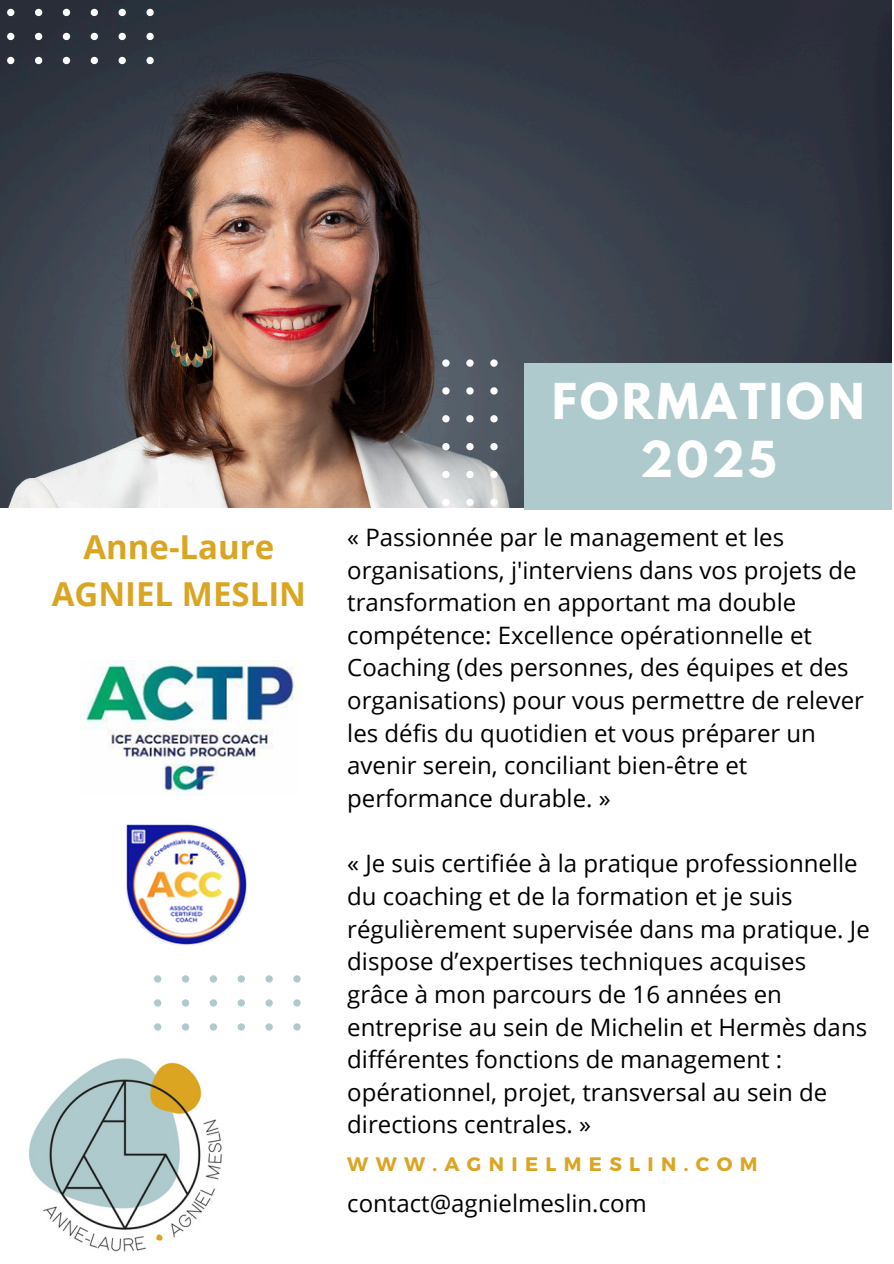
<style>
.page{position:relative;width:894px;height:1264px;background:#fff}
.page>*{position:absolute;margin:0;border:0;box-sizing:border-box;transform-origin:0 0}
.t1{font:700 43.8px/58.5px "League Spartan";letter-spacing:.075em;color:#fff;text-align:center}
.t2{font:700 33px/46.2px "Open Sans";color:#daa523;text-align:center}
.t3{font:24px/32.7px "Open Sans";color:#000}
.t4{font:700 19.5px "Montserrat";letter-spacing:.375em;color:#daa523}
</style>
<div class="page">
<img style="left:0;top:0;width:891px;height:507px">
<div style="left:524px;top:363px;width:367px;height:147px;background:#aecacc"></div>
<svg style="left:293px;top:1023px;width:7px;height:7px"></svg>
<svg style="left:265px;top:1023px;width:8px;height:7px"></svg>
<svg style="left:237px;top:1023px;width:8px;height:7px"></svg>
<svg style="left:210px;top:1023px;width:7px;height:7px"></svg>
<svg style="left:182px;top:1023px;width:7px;height:7px"></svg>
<svg style="left:154px;top:1023px;width:7px;height:7px"></svg>
<svg style="left:293px;top:999px;width:7px;height:7px"></svg>
<svg style="left:265px;top:999px;width:8px;height:7px"></svg>
<svg style="left:237px;top:999px;width:8px;height:7px"></svg>
<svg style="left:210px;top:999px;width:7px;height:7px"></svg>
<svg style="left:182px;top:999px;width:7px;height:7px"></svg>
<svg style="left:154px;top:999px;width:7px;height:7px"></svg>
<svg style="left:293px;top:975px;width:7px;height:7px"></svg>
<svg style="left:265px;top:975px;width:8px;height:7px"></svg>
<svg style="left:237px;top:975px;width:8px;height:7px"></svg>
<svg style="left:210px;top:975px;width:7px;height:7px"></svg>
<svg style="left:182px;top:975px;width:7px;height:7px"></svg>
<svg style="left:154px;top:975px;width:7px;height:7px"></svg>
<svg style="left:490px;top:359px;width:7px;height:8px"></svg>
<svg style="left:490px;top:387px;width:7px;height:7px"></svg>
<svg style="left:490px;top:415px;width:7px;height:7px"></svg>
<svg style="left:490px;top:443px;width:7px;height:7px"></svg>
<svg style="left:490px;top:471px;width:7px;height:7px"></svg>
<svg style="left:490px;top:498px;width:7px;height:8px"></svg>
<svg style="left:466px;top:359px;width:7px;height:8px"></svg>
<svg style="left:466px;top:387px;width:7px;height:7px"></svg>
<svg style="left:466px;top:415px;width:7px;height:7px"></svg>
<svg style="left:466px;top:443px;width:7px;height:7px"></svg>
<svg style="left:466px;top:471px;width:7px;height:7px"></svg>
<svg style="left:466px;top:498px;width:7px;height:8px"></svg>
<svg style="left:442px;top:359px;width:7px;height:8px"></svg>
<svg style="left:442px;top:387px;width:7px;height:7px"></svg>
<svg style="left:442px;top:415px;width:7px;height:7px"></svg>
<svg style="left:442px;top:443px;width:7px;height:7px"></svg>
<svg style="left:442px;top:471px;width:7px;height:7px"></svg>
<svg style="left:442px;top:498px;width:7px;height:8px"></svg>
<svg style="left:146px;top:57px;width:8px;height:7px"></svg>
<svg style="left:118px;top:57px;width:8px;height:7px"></svg>
<svg style="left:91px;top:57px;width:7px;height:7px"></svg>
<svg style="left:63px;top:57px;width:7px;height:7px"></svg>
<svg style="left:35px;top:57px;width:7px;height:7px"></svg>
<svg style="left:7px;top:57px;width:7px;height:7px"></svg>
<svg style="left:146px;top:33px;width:8px;height:7px"></svg>
<svg style="left:118px;top:33px;width:8px;height:7px"></svg>
<svg style="left:91px;top:33px;width:7px;height:7px"></svg>
<svg style="left:63px;top:33px;width:7px;height:7px"></svg>
<svg style="left:35px;top:33px;width:7px;height:7px"></svg>
<svg style="left:7px;top:33px;width:7px;height:7px"></svg>
<svg style="left:146px;top:9px;width:8px;height:7px"></svg>
<svg style="left:118px;top:9px;width:8px;height:7px"></svg>
<svg style="left:91px;top:9px;width:7px;height:7px"></svg>
<svg style="left:63px;top:9px;width:7px;height:7px"></svg>
<svg style="left:35px;top:9px;width:7px;height:7px"></svg>
<svg style="left:7px;top:9px;width:7px;height:7px"></svg>
<img style="left:29px;top:1058px;width:193px;height:194px">
<img style="left:83px;top:660px;width:215px;height:135px">
<img style="left:125px;top:824px;width:123px;height:122px">
<p class="t2" style="left:52px;top:523px;width:256px">Anne-Laure<br>AGNIEL MESLIN</p>
<p class="t1" style="left:552px;top:377px;width:313px">FORMATION<br>2025</p>
<h2 class="t3" style="left:347px;top:520px;width:518px">« Passionnée par le management et les organisations, j'interviens dans vos projets de transformation en apportant ma double compétence: Excellence opérationnelle et Coaching (des personnes, des équipes et des organisations) pour vous permettre de relever les défis du quotidien et vous préparer un avenir serein, conciliant bien-être et performance durable. »</h2>
<p class="t3" style="left:347px;top:846px;width:524px">« Je suis certifiée à la pratique professionnelle du coaching et de la formation et je suis régulièrement supervisée dans ma pratique. Je dispose d’expertises techniques acquises grâce à mon parcours de 16 années en entreprise au sein de Michelin et Hermès dans différentes fonctions de management : opérationnel, projet, transversal au sein de directions centrales. »</p>
<p class="t4" style="left:347px;top:1151px;width:411px">WWW.AGNIELMESLIN.COM</p>
<h1 class="t3" style="left:347px;top:1186px;width:301px">contact@agnielmeslin.com</h1>
</div>
